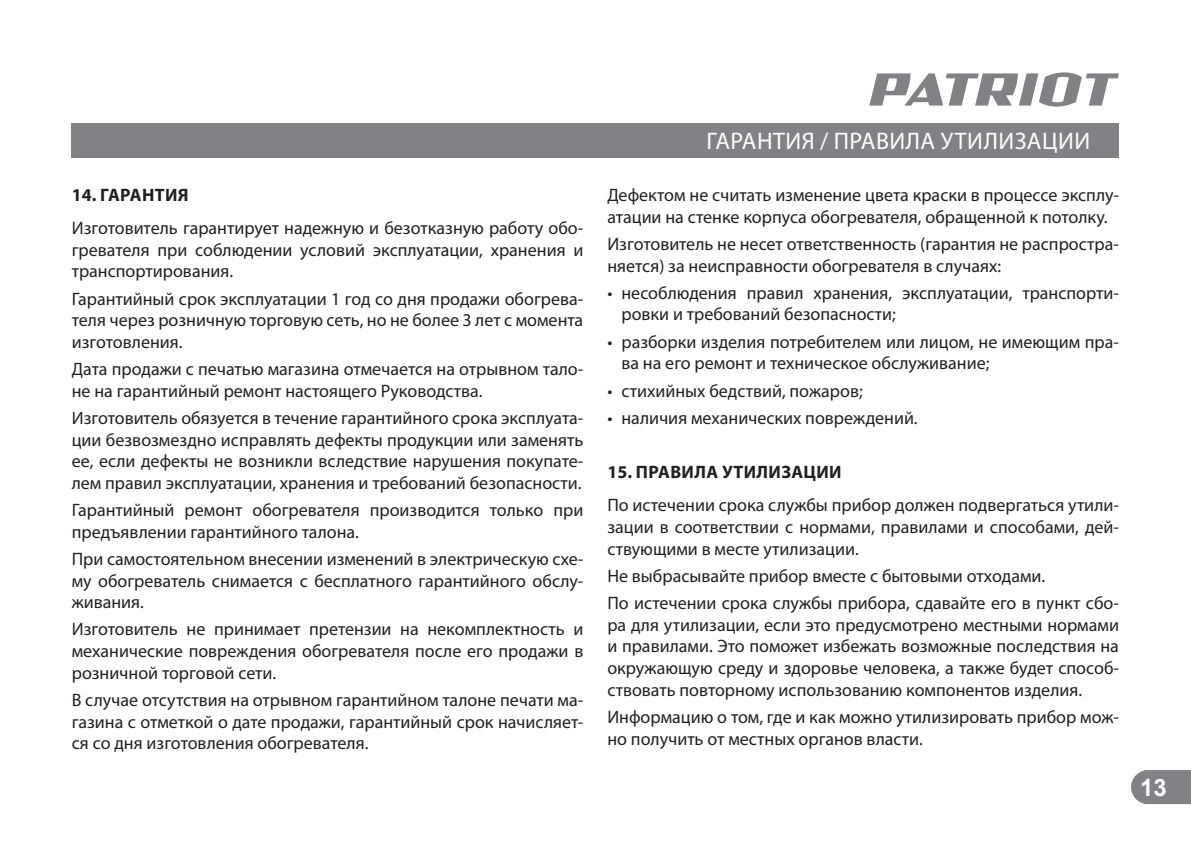
<style>
.page{position:relative;width:1191px;height:841px;background:#fff}
.page>*{position:absolute;margin:0;border:0;box-sizing:border-box;transform-origin:0 0}
.t1{font:24px "Myriad Pro";letter-spacing:.02em;color:#fff}
.t2{font:700 24px "Arial";color:#fff}
.t3{font:18px/21.6px "Myriad Pro";color:#231f20;text-align:justify}
.t4{font:700 18px "Myriad Pro";letter-spacing:.02em;color:#231f20}
</style>
<div class="page">
<svg style="left:1131px;top:770px;width:59px;height:34px;background:#888a8c"></svg>
<svg style="left:869px;top:72px;width:249px;height:35px"></svg>
<div style="left:72px;top:123px;width:1046px;height:34px;background:#808285"></div>
<p class="t4" style="left:72px;top:186px;width:118px">14. ГАРАНТИЯ</p>
<p class="t3" style="left:72px;top:218px;width:513px">Изготовитель гарантирует надежную и безотказную работу обо&shy;гревателя при соблюдении условий эксплуатации, хранения и транспортирования.</p>
<p class="t3" style="left:72px;top:288px;width:513px">Гарантийный срок эксплуатации 1 год со дня продажи обогрева&shy;теля через розничную торговую сеть, но не более 3 лет с момента изготовления.</p>
<p class="t3" style="left:72px;top:358px;width:513px">Дата продажи с печатью магазина отмечается на отрывном тало&shy;не на гарантийный ремонт настоящего Руководства.</p>
<p class="t3" style="left:72px;top:407px;width:513px">Изготовитель обязуется в течение гарантийного срока эксплуата&shy;ции безвозмездно исправлять дефекты продукции или заменять ее, если дефекты не возникли вследствие нарушения покупате&shy;лем правил эксплуатации, хранения и требований безопасности.</p>
<p class="t3" style="left:72px;top:499px;width:513px">Гарантийный ремонт обогревателя производится только при предъявлении гарантийного талона.</p>
<p class="t3" style="left:72px;top:548px;width:513px">При самостоятельном внесении изменений в электрическую схе&shy;му обогреватель снимается с бесплатного гарантийного обслу&shy;живания.</p>
<p class="t3" style="left:72px;top:619px;width:513px">Изготовитель не принимает претензии на некомплектность и механические повреждения обогревателя после его продажи в розничной торговой сети.</p>
<p class="t3" style="left:72px;top:689px;width:513px">В случае отсутствия на отрывном гарантийном талоне печати ма&shy;газина с отметкой о дате продажи, гарантийный срок начисляет&shy;ся со дня изготовления обогревателя.</p>
<h1 class="t1" style="left:706px;top:129px;width:385px">ГАРАНТИЯ / ПРАВИЛА УТИЛИЗАЦИИ</h1>
<p class="t3" style="left:607px;top:185px;width:513px">Дефектом не считать изменение цвета краски в процессе эксплу&shy;атации на стенке корпуса обогревателя, обращенной к потолку.</p>
<p class="t3" style="left:607px;top:233px;width:513px">Изготовитель не несет ответственность (гарантия не распростра&shy;няется) за неисправности обогревателя в случаях:</p>
<p class="t3" style="left:621px;top:282px;width:499px;text-indent:-14px">• несоблюдения правил хранения, эксплуатации, транспорти&shy;ровки и требований безопасности;</p>
<p class="t3" style="left:621px;top:331px;width:499px;text-indent:-14px">• разборки изделия потребителем или лицом, не имеющим пра&shy;ва на его ремонт и техническое обслуживание;</p>
<p class="t3" style="left:607px;top:380px;width:257px">• стихийных бедствий, пожаров;</p>
<p class="t3" style="left:607px;top:407px;width:312px">• наличия механических повреждений.</p>
<p class="t4" style="left:607px;top:463px;width:236px">15. ПРАВИЛА УТИЛИЗАЦИИ</p>
<p class="t3" style="left:607px;top:495px;width:513px">По истечении срока службы прибор должен подвергаться утили&shy;зации в соответствии с нормами, правилами и способами, дей&shy;ствующими в месте утилизации.</p>
<p class="t3" style="left:607px;top:563px;width:513px;line-height:27.2px">Не выбрасывайте прибор вместе с бытовыми отходами.<br>По истечении срока службы прибора, сдавайте его в пункт сбо-</p>
<p class="t3" style="left:607px;top:614px;width:513px">ра для утилизации, если это предусмотрено местными нормами и правилами. Это поможет избежать возможные последствия на окружающую среду и здоровье человека, а также будет способ&shy;ствовать повторному использованию компонентов изделия.</p>
<p class="t3" style="left:607px;top:706px;width:513px">Информацию о том, где и как можно утилизировать прибор мож&shy;но получить от местных органов власти.</p>
<h1 class="t2" style="left:1139px;top:773px;width:28px">13</h1>
</div>
